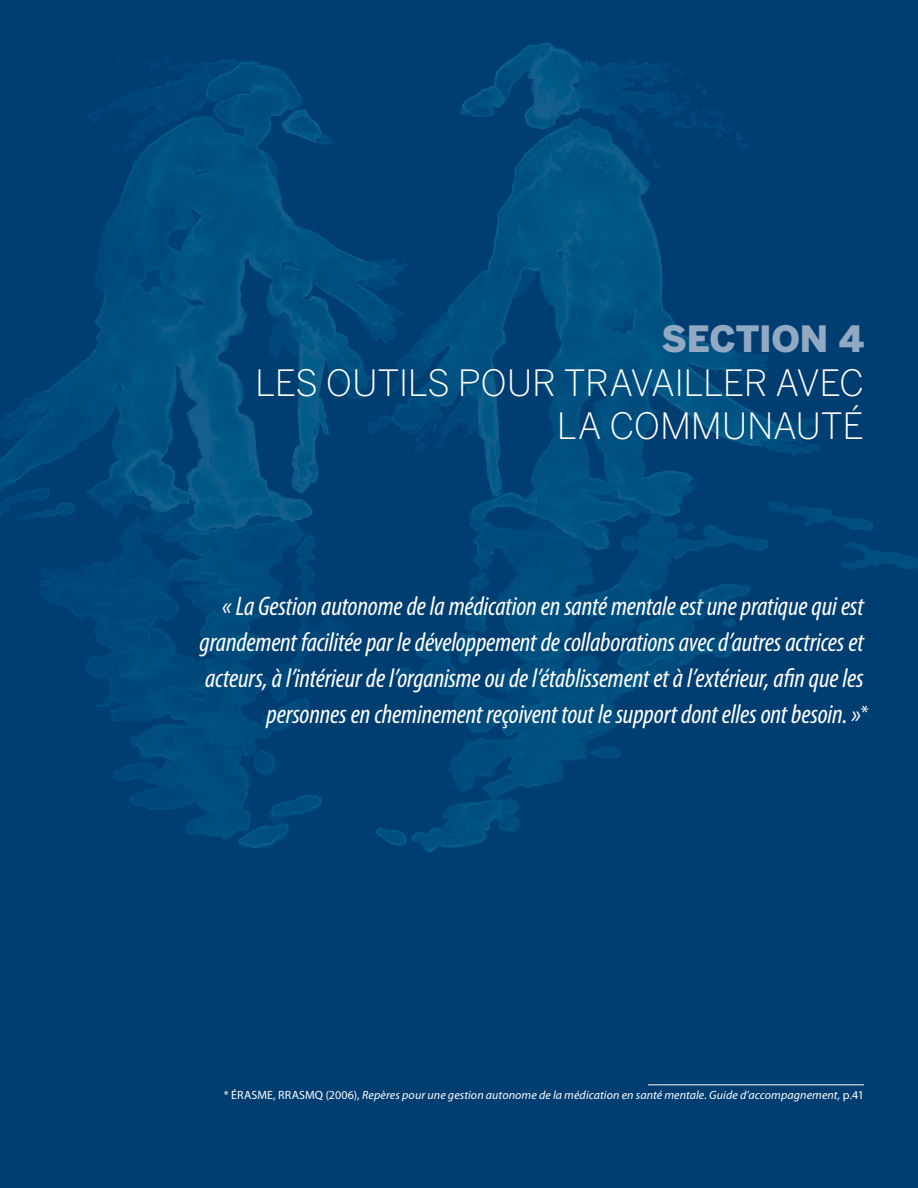
<style>
.page{position:relative;width:918px;height:1188px;background:#003d71}
.page>*{position:absolute;margin:0;border:0;box-sizing:border-box;transform-origin:0 0}
.t1{font:300 36px/43.2px "Benton Sans";letter-spacing:-.01em;color:#fff;text-align:right}
.t2{font:900 36px "Benton Sans";letter-spacing:-.01em;color:#92a9c3}
.t3{font:italic condensed 27px/36px "Myriad Pro";letter-spacing:-.005em;color:#fff;text-align:right}
.t4{font:italic 12px "Myriad Pro";letter-spacing:.01em;color:#fff}
.s1{font-style:normal}
</style>
<div class="page">
<img style="left:0;top:42px;width:662px;height:810px">
<img style="left:662px;top:62px;width:256px;height:618px">
<hr style="left:648px;top:1084px;width:216px;height:1px;background:#fff">
<h1 class="t2" style="left:662px;top:318px;width:204px">SECTION 4</h1>
<h1 class="t1" style="left:255px;top:360px;width:610px">LES OUTILS POUR TRAVAILLER AVEC<br>LA COMMUNAUTÉ</h1>
<p class="t3" style="left:200px;top:588px;width:671px">« La Gestion autonome de la médication en santé mentale est une pratique qui est grandement facilitée par le développement de collaborations avec d’autres actrices et acteurs, à l’intérieur de l’organisme ou de l’établissement et à l’extérieur, afin que les personnes en cheminement reçoivent tout le support dont elles ont besoin. »<sup>*</sup></p>
<p class="t4" style="left:224px;top:1087px;width:642px"><span class="s1">* ÉRASME, RRASMQ (2006),</span> Repères pour une gestion autonome de la médication en santé mentale. Guide d’accompagnement, <span class="s1">p.41</span></p>
</div>
